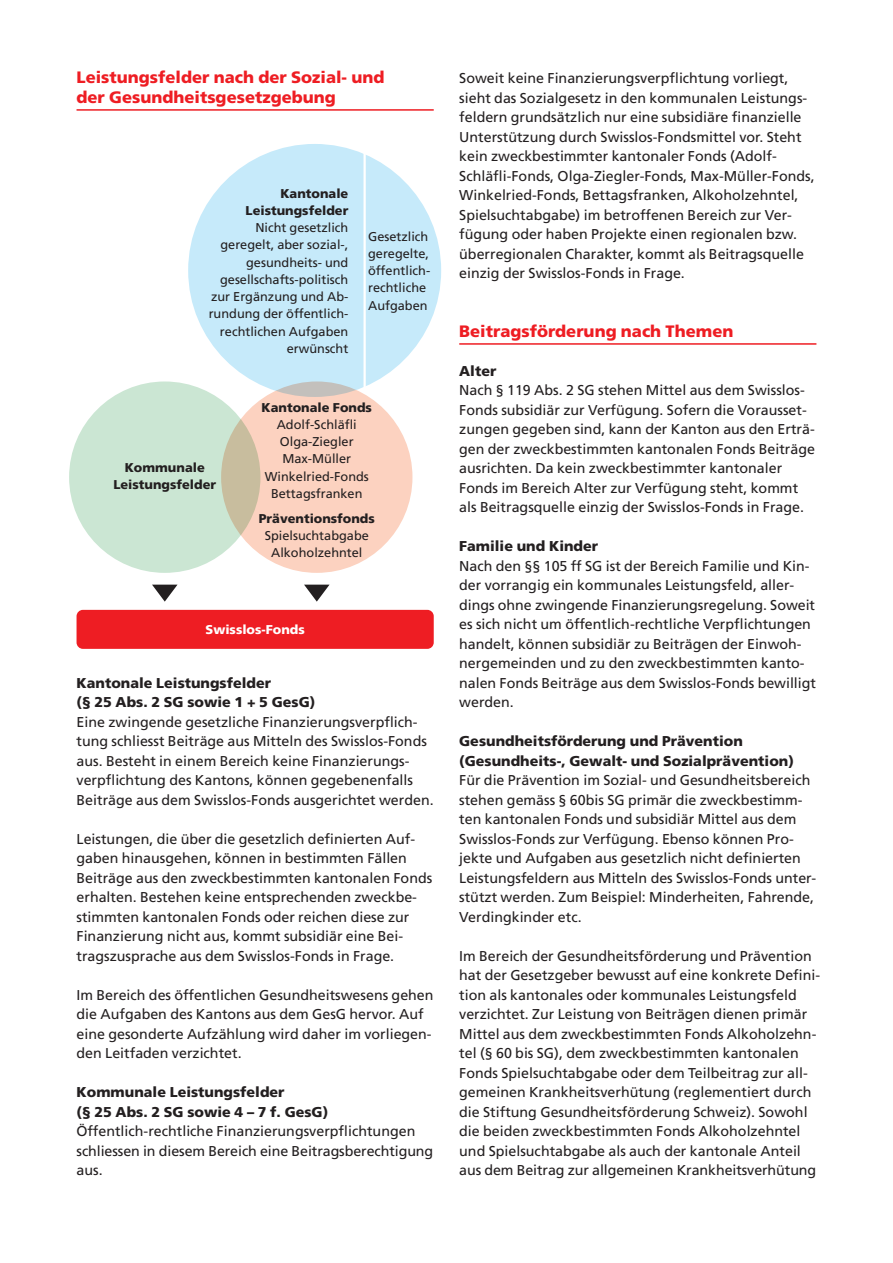
<style>
.page{position:relative;width:893px;height:1263px;background:#fff}
.page>*{position:absolute;margin:0;border:0;box-sizing:border-box;transform-origin:0 0}
.t1{font:900 16.5px/19.5px "Frutiger LT Com";color:#ee1d23}
.t2{font:14.25px/19.5px "Frutiger LT Com";color:#231f20}
.t3{font:900 14.25px/19.5px "Frutiger LT Com";color:#231f20}
.t4{font:12.75px/17.2px "Frutiger LT Com";color:#231f20;text-align:center}
.t5{font:900 12.75px/17.2px "Frutiger LT Com";color:#231f20;text-align:center}
.t6{font:900 12.75px "Frutiger LT Com";color:#fff}
</style>
<div class="page">
<hr style="left:77px;top:109px;width:357px;height:2px;background:#ee1d23">
<hr style="left:459px;top:343px;width:357px;height:2px;background:#ee1d23">
<svg style="left:304px;top:585px;width:26px;height:17px"></svg>
<svg style="left:152px;top:585px;width:25px;height:17px"></svg>
<div style="left:221px;top:381px;width:191px;height:192px;background:#fcd2c0;border-radius:50%"></div>
<div style="left:69px;top:381px;width:191px;height:192px;background:#cbe6d3;border-radius:50%"></div>
<div style="left:77px;top:610px;width:357px;height:39px;background:#ee1d23;border-radius:6px"></div>
<div style="left:188px;top:144px;width:253px;height:253px;background:#c6eafa;border-radius:50%"></div>
<hr style="left:363px;top:147px;width:3px;height:241px;background:#fff">
<p class="t1" style="left:77px;top:68px;width:309px">Leistungsfelder nach der Sozial- und der Gesundheitsgesetzgebung</p>
<p class="t5" style="left:246px;top:184px;width:104px;text-align:right">Kantonale<br>Leistungsfelder</p>
<p class="t4" style="left:209px;top:219px;width:141px;text-align:right">Nicht gesetzlich geregelt, aber sozial-, gesundheits- und gesellschafts-politisch zur Ergänzung und Ab&shy;rundung der öffentlich&shy;rechtlichen Aufgaben erwünscht</p>
<p class="t4" style="left:368px;top:228px;width:64px;text-align:left">Gesetzlich geregelte, öffentlich&shy;rechtliche<br>Aufgaben</p>
<p class="t5" style="left:113px;top:459px;width:104px">Kommunale<br>Leistungsfelder</p>
<p class="t5" style="left:262px;top:398px;width:112px">Kantonale Fonds</p>
<p class="t4" style="left:265px;top:416px;width:106px">Adolf-Schläfli<br>Olga-Ziegler<br>Max-Müller<br>Winkelried-Fonds<br>Bettagsfranken</p>
<p class="t5" style="left:259px;top:509px;width:117px">Präventionsfonds</p>
<p class="t4" style="left:265px;top:527px;width:106px">Spielsuchtabgabe<br>Alkoholzehntel</p>
<p class="t6" style="left:206px;top:622px;width:101px">Swisslos-Fonds</p>
<p class="t3" style="left:77px;top:673px;width:240px">Kantonale Leistungsfelder<br>(§ 25 Abs. 2 SG sowie 1 + 5 GesG)</p>
<p class="t2" style="left:77px;top:712px;width:359px">Eine zwingende gesetzliche Finanzierungsverpflich&shy;tung schliesst Beiträge aus Mitteln des Swisslos-Fonds aus. Besteht in einem Bereich keine Finanzierungs&shy;verpflichtung des Kantons, können gegebenenfalls Beiträge aus dem Swisslos-Fonds ausgerichtet werden.</p>
<p class="t2" style="left:77px;top:829px;width:357px">Leistungen, die über die gesetzlich definierten Auf&shy;gaben hinausgehen, können in bestimmten Fällen Beiträge aus den zweckbestimmten kantonalen Fonds erhalten. Bestehen keine entsprechenden zweckbe&shy;stimmten kantonalen Fonds oder reichen diese zur Finanzierung nicht aus, kommt subsidiär eine Bei&shy;tragszusprache aus dem Swisslos-Fonds in Frage.</p>
<p class="t2" style="left:77px;top:985px;width:359px">Im Bereich des öffentlichen Gesundheitswesens gehen die Aufgaben des Kantons aus dem GesG hervor. Auf eine gesonderte Aufzählung wird daher im vorliegen&shy;den Leitfaden verzichtet.</p>
<p class="t3" style="left:77px;top:1082px;width:253px">Kommunale Leistungsfelder<br>(§ 25 Abs. 2 SG sowie 4 – 7 f. GesG)</p>
<p class="t2" style="left:77px;top:1122px;width:358px">Öffentlich-rechtliche Finanzierungsverpflichtungen schliessen in diesem Bereich eine Beitragsberechtigung aus.</p>
<p class="t2" style="left:459px;top:69px;width:357px">Soweit keine Finanzierungsverpflichtung vorliegt, sieht das Sozialgesetz in den kommunalen Leistungs&shy;feldern grundsätzlich nur eine subsidiäre finanzielle Unterstützung durch Swisslos-Fondsmittel vor. Steht kein zweckbestimmter kantonaler Fonds (Adolf-Schläfli-Fonds, Olga-Ziegler-Fonds, Max-Müller-Fonds, Winkelried-Fonds, Bettagsfranken, Alkoholzehntel, Spielsuchtabgabe) im betroffenen Bereich zur Ver&shy;fügung oder haben Projekte einen regionalen bzw. überregionalen Charakter, kommt als Beitragsquelle einzig der Swisslos-Fonds in Frage.</p>
<p class="t1" style="left:459px;top:321px;width:276px">Beitragsförderung nach Themen</p>
<p class="t3" style="left:459px;top:361px;width:39px">Alter</p>
<p class="t2" style="left:459px;top:381px;width:357px">Nach § 119 Abs. 2 SG stehen Mittel aus dem Swisslos-Fonds subsidiär zur Verfügung. Sofern die Vorausset&shy;zungen gegeben sind, kann der Kanton aus den Erträ&shy;gen der zweckbestimmten kantonalen Fonds Beiträge ausrichten. Da kein zweckbestimmter kantonaler Fonds im Bereich Alter zur Verfügung steht, kommt als Beitragsquelle einzig der Swisslos-Fonds in Frage.</p>
<p class="t3" style="left:459px;top:536px;width:140px">Familie und Kinder</p>
<p class="t2" style="left:459px;top:556px;width:358px">Nach den §§ 105 ff SG ist der Bereich Familie und Kin&shy;der vorrangig ein kommunales Leistungsfeld, aller&shy;dings ohne zwingende Finanzierungsregelung. Soweit es sich nicht um öffentlich-rechtliche Verpflichtungen handelt, können subsidiär zu Beiträgen der Einwoh&shy;nergemeinden und zu den zweckbestimmten kanto&shy;nalen Fonds Beiträge aus dem Swisslos-Fonds bewilligt werden.</p>
<p class="t3" style="left:459px;top:731px;width:336px">Gesundheitsförderung und Prävention (Gesundheits-, Gewalt- und Sozialprävention)</p>
<p class="t2" style="left:459px;top:771px;width:359px">Für die Prävention im Sozial- und Gesundheitsbereich stehen gemäss § 60bis SG primär die zweckbestimm&shy;ten kantonalen Fonds und subsidiär Mittel aus dem Swisslos-Fonds zur Verfügung. Ebenso können Pro&shy;jekte und Aufgaben aus gesetzlich nicht definierten Leistungsfeldern aus Mitteln des Swisslos-Fonds unter&shy;stützt werden. Zum Beispiel: Minderheiten, Fahrende, Verdingkinder etc.</p>
<p class="t2" style="left:459px;top:946px;width:362px">Im Bereich der Gesundheitsförderung und Prävention hat der Gesetzgeber bewusst auf eine konkrete Defini&shy;tion als kantonales oder kommunales Leistungsfeld verzichtet. Zur Leistung von Beiträgen dienen primär Mittel aus dem zweckbestimmten Fonds Alkoholzehn&shy;tel (§ 60 bis SG), dem zweckbestimmten kantonalen Fonds Spielsuchtabgabe oder dem Teilbeitrag zur all&shy;gemeinen Krankheitsverhütung (reglementiert durch die Stiftung Gesundheitsförderung Schweiz). Sowohl die beiden zweckbestimmten Fonds Alkoholzehntel und Spielsuchtabgabe als auch der kantonale Anteil aus dem Beitrag zur allgemeinen Krankheitsverhütung</p>
</div>
